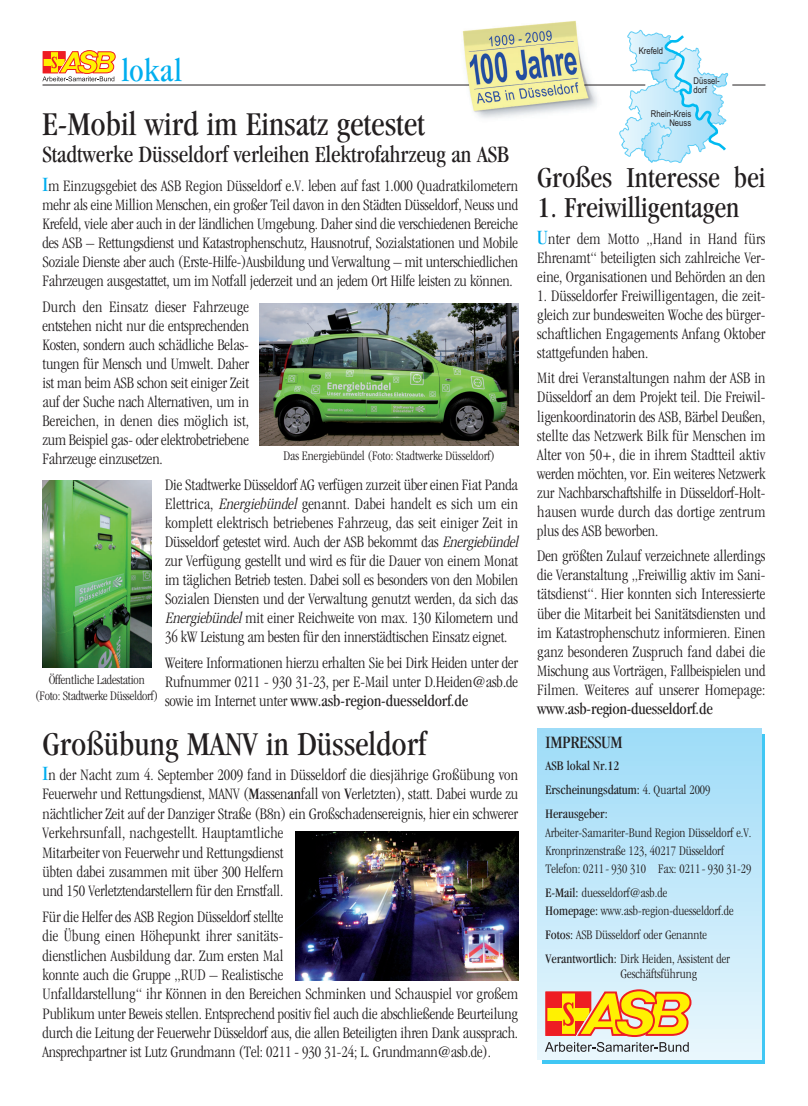
<style>
.page{position:relative;width:808px;height:1106px;background:#fff}
.page>*{position:absolute;margin:0;border:0;box-sizing:border-box;transform-origin:0 0}
.t1{font:condensed 34.5px "Garamond";color:#231f20}
.t2{font:condensed 33.15px "Garamond";letter-spacing:.02em;color:#00aeef}
.t3{font:condensed 30px "Garamond";color:#231f20}
.t4{font:condensed 24px "Garamond";color:#231f20}
.t5{font:condensed 18px "Garamond";color:#231f20}
.t6{font:300 condensed 16.5px/19px "Garamond";letter-spacing:-.005em;color:#231f20;text-align:justify}
.t7{font:condensed 16.5px "Garamond";letter-spacing:-.01em;color:#231f20}
.t8{font:300 condensed 13.5px/18.1px "Garamond";color:#231f20}
.t9{font:condensed 13.5px/24.2px "Garamond";color:#231f20}
.t10{font:9.3px/9.3px "Arial Narrow";color:#231f20}
.s1{font-weight:400;font-size:21px;color:#00aeef}
.s2{font-style:italic}
.s3{font-weight:400}
.s4{font-weight:300}
</style>
<div class="page">
<img style="left:458px;top:20px;width:152px;height:98px">
<hr style="left:732px;top:85px;width:33px;height:1px;background:#231f20">
<svg style="left:42px;top:50px;width:74px;height:31px"></svg>
<hr style="left:43px;top:85px;width:426px;height:1px;background:#231f20">
<div style="left:542px;top:734px;width:223px;height:329px;background:linear-gradient(to right,#40c7f4,#40c7f4)"></div>
<div style="left:537px;top:729px;width:224px;height:330px;background:linear-gradient(to bottom,#9edcf8,#e8f6fb)"></div>
<svg style="left:545px;top:988px;width:147px;height:63px;background:#e6b365"></svg>
<svg style="left:619px;top:30px;width:109px;height:133px"></svg>
<hr style="left:584px;top:85px;width:61px;height:1px;background:#231f20">
<img style="left:260px;top:304px;width:258px;height:141px">
<img style="left:43px;top:480px;width:108px;height:188px">
<img style="left:295px;top:831px;width:223px;height:149px">
<h2 class="t2" style="left:122px;top:58px;width:62px">lokal</h2>
<h1 class="t1" style="left:43px;top:111px;width:384px">E-Mobil wird im Einsatz getestet</h1>
<h3 class="t4" style="left:43px;top:145px;width:468px">Stadtwerke Düsseldorf verleihen Elektrofahrzeug an ASB</h3>
<p class="t6" style="left:43px;top:177px;width:477px"><span class="s1">I</span>m Einzugsgebiet des ASB Region Düsseldorf e.V. leben auf fast 1.000 Quadratkilometern mehr als eine Million Menschen, ein großer Teil davon in den Städten Düsseldorf, Neuss und Krefeld, viele aber auch in der ländlichen Umgebung. Daher sind die verschiedenen Bereiche des ASB – Rettungsdienst und Katastrophenschutz, Hausnotruf, Sozialstationen und Mobile Soziale Dienste aber auch (Erste-Hilfe-)Ausbildung und Verwaltung – mit unterschiedlichen Fahrzeugen ausgestattet, um im Notfall jederzeit und an jedem Ort Hilfe leisten zu können.</p>
<p class="t6" style="left:43px;top:298px;width:208px">Durch den Einsatz dieser Fahrzeuge entstehen nicht nur die entsprechenden Kosten, sondern auch schädliche Belas - tungen für Mensch und Umwelt. Daher ist man beim ASB schon seit einiger Zeit auf der Suche nach Alternativen, um in Bereichen, in denen dies möglich ist, zum Beispiel gas- oder elektrobetriebene Fahrzeuge einzusetzen.</p>
<p class="t6" style="left:165px;top:476px;width:358px;text-align:left">Die Stadtwerke Düsseldorf AG verfügen zurzeit über einen Fiat Panda Elettrica, <span class="s2">Energiebündel</span> genannt. Dabei handelt es sich um ein komplett elektrisch betriebenes Fahrzeug, das seit einiger Zeit in Düsseldorf getestet wird. Auch der ASB bekommt das <span class="s2">Energiebündel </span>zur Verfügung gestellt und wird es für die Dauer von einem Monat im täglichen Betrieb testen. Dabei soll es besonders von den Mobilen Sozialen Diensten und der Verwaltung genutzt werden, da sich das <span class="s2">Energiebündel</span>mit einer Reichweite von max. 130 Kilometern und 36 kW Leistung am besten für den innerstädtischen Einsatz eignet.</p>
<p class="t6" style="left:165px;top:654px;width:354px">Weitere Informationen hierzu erhalten Sie bei Dirk Heiden unter der Rufnummer 0211 - 930 31-23, per E-Mail unter D.Heiden@asb.de sowie im Internet unter <span class="s3">www.asb-region-duesseldorf.de</span></p>
<p class="t8" style="left:283px;top:448px;width:213px">Das Energiebündel (Foto: Stadtwerke Düsseldorf)</p>
<p class="t8" style="left:35px;top:672px;width:124px;line-height:16.2px;text-align:center">Öffentliche Ladestation (Foto: Stadtwerke Düsseldorf)</p>
<h1 class="t1" style="left:43px;top:730px;width:385px">Großübung MANV in Düsseldorf</h1>
<p class="t6" style="left:43px;top:766px;width:477px;text-align:left"><span class="s1">I</span>n der Nacht zum 4. September 2009 fand in Düsseldorf die diesjährige Großübung von Feuerwehr und Rettungsdienst, MANV (<span class="s3">M</span>assen<span class="s3">an</span>fall von <span class="s3">V</span>erletzten), statt. Dabei wurde zu nächtlicher Zeit auf der Danziger Straße (B8n) ein Großschadensereignis, hier ein schwerer Verkehrsunfall, nachgestellt. Hauptamtliche<br>Mitarbeiter von Feuerwehr und Rettungsdienst<br>übten dabei zusammen mit über 300 Helfern<br>und 150 Verletztendarstellern für den Ernstfall.</p>
<p class="t6" style="left:43px;top:908px;width:477px;text-align:left">Für die Helfer des ASB Region Düsseldorf stellte<br>die Übung einen Höhepunkt ihrer sanitäts-<br>dienstlichen Ausbildung dar. Zum ersten Mal<br>konnte auch die Gruppe „RUD – Realistische<br>Unfalldarstellung“ ihr Können in den Bereichen Schminken und Schauspiel vor großem Publikum unter Beweis stellen. Entsprechend positiv fiel auch die abschließende Beurteilung durch die Leitung der Feuerwehr Düsseldorf aus, die allen Beteiligten ihren Dank aussprach.<br>Ansprechpartner ist Lutz Grundmann (Tel: 0211 - 930 31-24; L. Grundmann@asb.de).</p>
<p class="t10" style="left:639px;top:46px;width:26px">Krefeld</p>
<p class="t10" style="left:693px;top:76px;width:28px">Düssel&shy;dorf</p>
<p class="t10" style="left:651px;top:109px;width:42px;text-align:right">Rhein-Kreis<br>Neuss</p>
<h3 class="t3" style="left:537px;top:166px;width:230px">Großes Interesse bei</h3>
<h3 class="t3" style="left:537px;top:196px;width:204px">1. Freiwilligentagen</h3>
<p class="t6" style="left:537px;top:230px;width:230px"><span class="s1">U</span>nter dem Motto „Hand in Hand fürs Ehrenamt“ beteiligten sich zahlreiche Ver&shy;eine, Organisationen und Behörden an den</p>
<p class="t6" style="left:537px;top:287px;width:230px">1. Düsseldorfer Freiwilligentagen, die zeit&shy;gleich zur bundesweiten Woche des bürger&shy;schaftlichen Engagements Anfang Oktober stattgefunden haben.</p>
<p class="t6" style="left:537px;top:370px;width:230px">Mit drei Veranstaltungen nahm der ASB in Düsseldorf an dem Projekt teil. Die Freiwil&shy;ligenkoordinatorin des ASB, Bärbel Deußen, stellte das Netzwerk Bilk für Menschen im Alter von 50+, die in ihrem Stadtteil aktiv werden möchten, vor. Ein weiteres Netzwerk zur Nachbarschaftshilfe in Düsseldorf-Holt&shy;hausen wurde durch das dortige zentrum plus des ASB beworben.</p>
<p class="t6" style="left:537px;top:548px;width:230px">Den größten Zulauf verzeichnete allerdings die Veranstaltung „Freiwillig aktiv im Sani&shy;tätsdienst“. Hier konnten sich Interessierte über die Mitarbeit bei Sanitätsdiensten und im Katastrophenschutz informieren. Einen ganz besonderen Zuspruch fand dabei die Mischung aus Vorträgen, Fallbeispielen und Filmen. Weiteres auf unserer Homepage:</p>
<p class="t7" style="left:537px;top:702px;width:177px">www.asb-region-duesseldorf.de</p>
<p class="t5" style="left:545px;top:735px;width:79px">IMPRESSUM</p>
<p class="t9" style="left:545px;top:754px;width:166px">ASB lokal Nr.12<br>Erscheinungsdatum: <span class="s4">4. Quartal 2009<br></span>Herausgeber:</p>
<p class="t8" style="left:545px;top:824px;width:207px">Arbeiter-Samariter-Bund Region Düsseldorf e.V.<br>Kronprinzenstraße 123, 40217 Düsseldorf<br>Telefon: 0211 - 930 310 Fax: 0211 - 930 31-29</p>
<p class="t8" style="left:545px;top:884px;width:190px"><span class="s3">E-Mail:</span> duesseldorf@asb.de<br><span class="s3">Homepage:</span> www.asb-region-duesseldorf.de</p>
<p class="t8" style="left:545px;top:923px;width:186px;line-height:24.2px"><span class="s3">Fotos:</span> ASB Düsseldorf oder Genannte<br><span class="s3">Verantwortlich:</span> Dirk Heiden, Assistent der</p>
<p class="t8" style="left:620px;top:966px;width:78px">Geschäftsführung</p>
</div>
